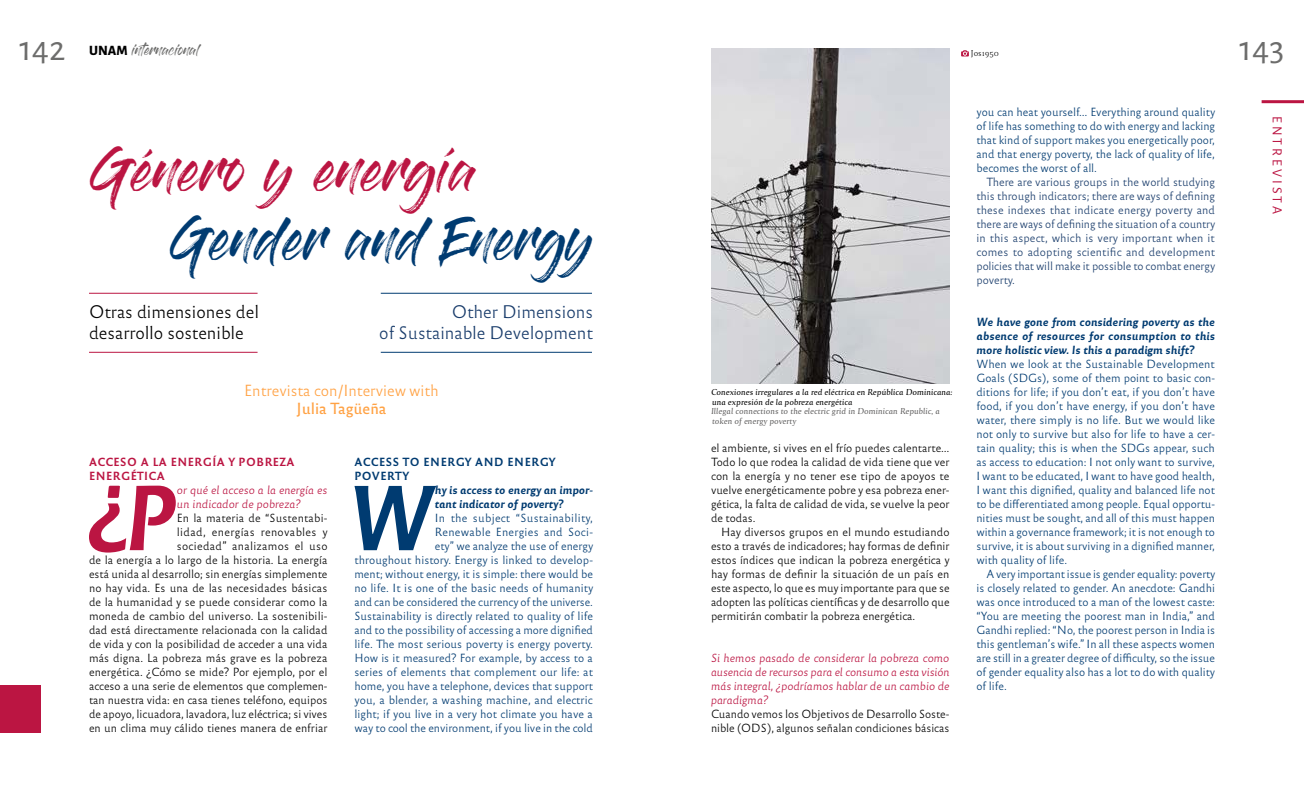
<style>
.page{position:relative;width:1304px;height:794px;background:#fff}
.page>*{position:absolute;margin:0;border:0;box-sizing:border-box;transform-origin:0 0}
.t1{font:85.7px "Reforma 2018 Negra Italica";color:#bb1542}
.t2{font:85.7px "Reforma 2018 Negra Italica";color:#003b71}
.t3{font:44px "Gloss And Bloom";color:#003b71;scale:.96 1}
.t4{font:44px "Gloss And Bloom";color:#bb1542}
.t5{font:36px "Alegreya Sans";color:#6d6d6c}
.t6{font:17px/20.4px "Reforma 2018 Blanca";color:#000}
.t7{font:17px/20.4px "Reforma 2018 Blanca";color:#193c6b;text-align:right}
.t8{font:15px "Reforma 2018 Blanca";color:#ffa244}
.t9{font:15px "Reforma 2018 Gris";color:#ffa244}
.t10{font:14px "Alegreya Sans";letter-spacing:.22em;color:#bb1542}
.t11{font:11px/14px "Reforma 2018 Blanca";color:#003b71;text-align:justify}
.t12{font:11px/14px "Reforma 2018 Blanca";color:#000;text-align:justify}
.t13{font:11px/14px "Reforma 2018 Blanca";letter-spacing:-.005em;color:#193c6b;text-align:justify}
.t14{font:11px/14px "Reforma 2018 Blanca Italica";color:#bb1542}
.t15{font:11px/14px "Reforma 2018 Negra Italica";color:#003b71}
.t16{font:11px/14px "Reforma 2018 Negra";letter-spacing:.05em;color:#bb1542}
.t17{font:11px/14px "Reforma 2018 Negra";letter-spacing:.045em;color:#003b71}
.t18{font:11px "Gloss And Bloom";color:#6b6b6a}
.t19{font:8px/9.6px "Reforma 1918 Gris Italica";color:#000}
.t20{font:8px/9.6px "Reforma 1918 Gris Italica";color:#646363}
.t21{font:8px "Reforma 1918 Blanca";color:#000}
.s1{font-family:"Alegreya Sans";font-weight:800;font-size:14px;color:#000}
</style>
<div class="page">
<hr style="left:1262px;top:100px;width:42px;height:3px;background:#bb1542">
<div style="left:0;top:685px;width:40px;height:47px;background:#bb1542"></div>
<hr style="left:89px;top:293px;width:169px;height:1px;background:#bb1542">
<hr style="left:381px;top:293px;width:211px;height:1px;background:#003b71">
<hr style="left:89px;top:352px;width:169px;height:1px;background:#bb1542">
<hr style="left:381px;top:352px;width:211px;height:1px;background:#003b71">
<svg style="left:961px;top:50px;width:8px;height:6px"></svg>
<img style="left:711px;top:48px;width:238px;height:336px">
<h3 class="t5" style="left:20px;top:24px;width:48px">142</h3>
<p class="t18" style="left:89px;top:45px;width:112px"><span class="s1">UNAM</span> internacional</p>
<h3 class="t5" style="left:1240px;top:24px;width:46px">143</h3>
<p class="t21" style="left:971px;top:49px;width:30px">Jos1950</p>
<h2 class="t4" style="left:90px;top:150px;width:388px">Género y energía</h2>
<h2 class="t3" style="left:169px;top:219px;width:443px">Gender and Energy</h2>
<h3 class="t6" style="left:89px;top:302px;width:171px">Otras dimensiones del desarrollo sostenible</h3>
<h3 class="t7" style="left:379px;top:302px;width:215px">Other Dimensions<br>of Sustainable Development</h3>
<h3 class="t8" style="left:244px;top:382px;width:196px">Entrevista con/Interview with</h3>
<h3 class="t9" style="left:297px;top:399px;width:91px">Julia Tagüeña</h3>
<p class="t16" style="left:89px;top:455px;width:207px">ACCESO A LA ENERGÍA Y POBREZA<br>ENERGÉTICA</p>
<h1 class="t1" style="left:91px;top:459px;width:88px">¿P</h1>
<p class="t14" style="left:177px;top:483px;width:152px">or qué el acceso a la energía es un indicador de pobreza?</p>
<p class="t12" style="left:89px;top:511px;width:240px;text-align:right">En la materia de “Sustentabi-<br>lidad, energías renovables y<br>sociedad” analizamos el uso<br>de la energía a lo largo de la historia. La energía está unida al desarrollo; sin energías simplemente no hay vida. Es una de las necesidades básicas de la humanidad y se puede considerar como la moneda de cambio del universo. La sostenibili&shy;dad está directamente relacionada con la calidad de vida y con la posibilidad de acceder a una vida más digna. La pobreza más grave es la pobreza energética. ¿Cómo se mide? Por ejemplo, por el acceso a una serie de elementos que complemen&shy;tan nuestra vida: en casa tienes teléfono, equipos de apoyo, licuadora, lavadora, luz eléctrica; si vives en un clima muy cálido tienes manera de enfriar</p>
<p class="t17" style="left:354px;top:455px;width:203px">ACCESS TO ENERGY AND ENERGY<br>POVERTY</p>
<h1 class="t2" style="left:347px;top:467px;width:90px">W</h1>
<p class="t15" style="left:435px;top:483px;width:160px">hy is access to energy an impor&shy;tant indicator of poverty?</p>
<p class="t11" style="left:354px;top:511px;width:240px;text-align:right">In the subject “Sustainability,<br>Renewable Energies and Soci-<br>ety” we analyze the use of energy<br>throughout history. Energy is linked to develop&shy;ment; without energy, it is simple: there would be no life. It is one of the basic needs of humanity and can be considered the currency of the universe.<br>Sustainability is directly related to quality of life and to the possibility of accessing a more dignified life. The most serious poverty is energy poverty.<br>How is it measured? For example, by access to a series of elements that complement our life: at home, you have a telephone, devices that support you, a blender, a washing machine, and electric light; if you live in a very hot climate you have a way to cool the environment, if you live in the cold</p>
<p class="t19" style="left:711px;top:388px;width:243px">Conexiones irregulares a la red eléctrica en República Dominicana: una expresión de la pobreza energética</p>
<p class="t20" style="left:711px;top:407px;width:230px">Illegal connections to the electric grid in Dominican Republic, a token of energy poverty</p>
<p class="t12" style="left:711px;top:441px;width:240px">el ambiente, si vives en el frío puedes calentarte… Todo lo que rodea la calidad de vida tiene que ver con la energía y no tener ese tipo de apoyos te vuelve energéticamente pobre y esa pobreza ener&shy;gética, la falta de calidad de vida, se vuelve la peor de todas.</p>
<p class="t12" style="left:711px;top:525px;width:240px;text-indent:10px">Hay diversos grupos en el mundo estudiando esto a través de indicadores; hay formas de definir estos índices que indican la pobreza energética y hay formas de definir la situación de un país en este aspecto, lo que es muy importante para que se adopten las políticas científicas y de desarrollo que permitirán combatir la pobreza energética.</p>
<p class="t14" style="left:711px;top:651px;width:240px;text-align:justify">Si hemos pasado de considerar la pobreza como ausencia de recursos para el consumo a esta visión más integral, ¿podríamos hablar de un cambio de paradigma?</p>
<p class="t12" style="left:711px;top:707px;width:240px">Cuando vemos los Objetivos de Desarrollo Soste&shy;nible (ODS), algunos señalan condiciones básicas</p>
<p class="t11" style="left:976px;top:105px;width:240px">you can heat yourself… Everything around quality of life has something to do with energy and lacking that kind of support makes you energetically poor, and that energy poverty, the lack of quality of life, becomes the worst of all.</p>
<p class="t13" style="left:976px;top:175px;width:240px;text-indent:10px">There are various groups in the world studying this through indicators; there are ways of defining these indexes that indicate energy poverty and there are ways of defining the situation of a country in this aspect, which is very important when it comes to adopting scientific and development policies that will make it possible to combat energy poverty.</p>
<p class="t15" style="left:976px;top:315px;width:240px;text-align:justify">We have gone from considering poverty as the absence of resources for consumption to this more holistic view. Is this a paradigm shift?</p>
<p class="t11" style="left:976px;top:357px;width:240px">When we look at the Sustainable Development Goals (SDGs), some of them point to basic con&shy;ditions for life; if you don’t eat, if you don’t have food, if you don’t have energy, if you don’t have water, there simply is no life. But we would like not only to survive but also for life to have a cer&shy;tain quality; this is when the SDGs appear, such as access to education: I not only want to survive, I want to be educated, I want to have good health, I want this dignified, quality and balanced life not to be differentiated among people. Equal opportu&shy;nities must be sought, and all of this must happen within a governance framework; it is not enough to survive, it is about surviving in a dignified manner, with quality of life.</p>
<p class="t11" style="left:976px;top:567px;width:240px;text-indent:10px">A very important issue is gender equality: poverty is closely related to gender. An anecdote: Gandhi was once introduced to a man of the lowest caste: “You are meeting the poorest man in India,” and Gandhi replied: “No, the poorest person in India is this gentleman’s wife.” In all these aspects women are still in a greater degree of difficulty, so the issue of gender equality also has a lot to do with quality of life.</p>
<p class="t10" style="left:1287px;top:116px;width:99px;rotate:90deg">ENTREVISTA</p>
</div>
